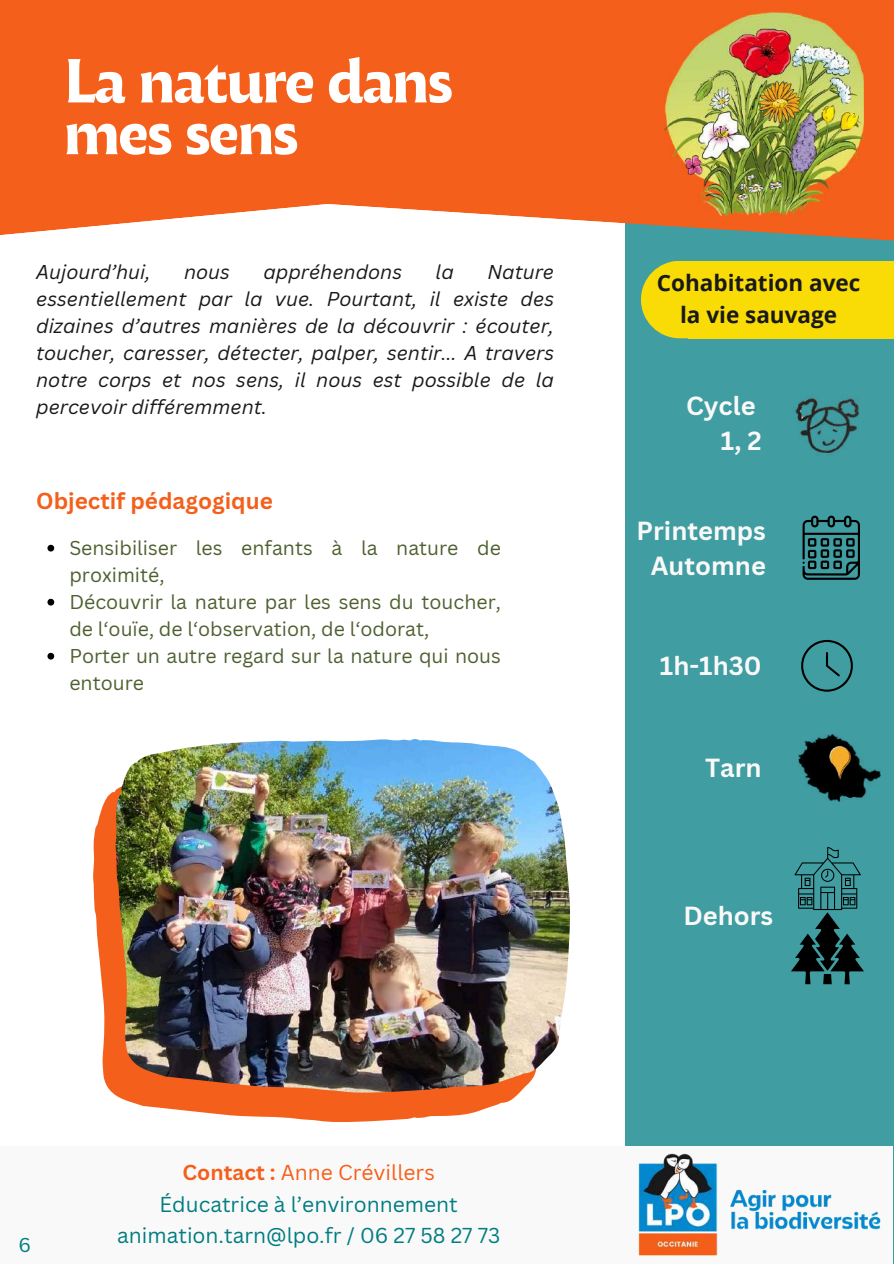
<style>
.page{position:relative;width:894px;height:1264px;background:#fff}
.page>*{position:absolute;margin:0;border:0;box-sizing:border-box;transform-origin:0 0}
.t1{font:700 60px/51.8px "Malik";letter-spacing:-.025em;color:#fff}
.t2{font:700 25.5px/34.8px "Canva Sans";color:#faf9f9;text-align:right}
.t3{font:700 22.5px/31.5px "Open Sans";color:#19191a;text-align:center}
.t4{font:700 22.5px "Canva Sans";color:#f4601b}
.t5{font:21px/31.5px "Canva Sans";color:#007d82;text-align:center}
.t6{font:italic 19.5px/27px "Canva Sans";color:#19191a;text-align:justify}
.t7{font:19.5px/27px "Canva Sans";color:#4e6030}
.t8{font:19.5px "Canva Sans";color:#007d82}
.s1{font-weight:700;color:#f4601b}
.s2{color:#f4601b}
</style>
<div class="page">
<div style="left:624px;top:0;width:269px;height:1263px;background:#409da1"></div>
<svg style="left:0;top:0;width:893px;height:246px;background:#f17135"></svg>
<div style="left:0;top:1146px;width:892px;height:117px;background:#faf9f9"></div>
<img style="left:638px;top:1146px;width:255px;height:117px">
<img style="left:795px;top:398px;width:65px;height:55px">
<svg style="left:802px;top:515px;width:57px;height:65px"></svg>
<svg style="left:801px;top:640px;width:51px;height:51px"></svg>
<img style="left:798px;top:734px;width:82px;height:67px">
<img style="left:827px;top:745px;width:23px;height:35px">
<div style="left:688px;top:261px;width:205px;height:77px;background:#f9dc05"></div>
<div style="left:640px;top:261px;width:236px;height:77px;background:#f9dc05;border-radius:39px"></div>
<svg style="left:93px;top:791px;width:427px;height:330px;fill:#f4601b"></svg>
<img style="left:115px;top:739px;width:455px;height:353px">
<svg style="left:791px;top:847px;width:72px;height:137px"></svg>
<img style="left:664px;top:13px;width:199px;height:202px">
<svg style="left:47px;top:545px;width:7px;height:6px"></svg>
<svg style="left:47px;top:599px;width:7px;height:6px"></svg>
<svg style="left:47px;top:653px;width:7px;height:6px"></svg>
<h1 class="t1" style="left:64px;top:61px;width:390px">La nature dans mes sens</h1>
<p class="t6" style="left:36px;top:258px;width:116px">Aujourd’hui,</p>
<p class="t6" style="left:184px;top:258px;width:47px">nous</p>
<p class="t6" style="left:263px;top:258px;width:140px">appréhendons</p>
<p class="t6" style="left:435px;top:258px;width:20px">la</p>
<p class="t6" style="left:36px;top:258px;width:519px;text-indent:451px">Nature essentiellement par la vue. Pourtant, il existe des dizaines d’autres manières de la découvrir : écouter, toucher, caresser, détecter, palper, sentir... A travers notre corps et nos sens, il nous est possible de la percevoir différemment.</p>
<p class="t4" style="left:36px;top:485px;width:238px">Objectif pédagogique</p>
<p class="t7" style="left:69px;top:534px;width:433px">Sensibiliser les enfants à la nature de proximité,<br>Découvrir la nature par les sens du toucher, de l‘ouïe, de l‘observation, de l‘odorat,<br>Porter un autre regard sur la nature qui nous entoure</p>
<p class="t3" style="left:656px;top:267px;width:205px">Cohabitation avec la vie sauvage</p>
<h2 class="t2" style="left:685px;top:387px;width:77px">Cycle<br>1, 2</h2>
<h2 class="t2" style="left:636px;top:512px;width:131px;text-align:center">Printemps<br>Automne</h2>
<h2 class="t2" style="left:659px;top:648px;width:103px">1h-1h30</h2>
<h2 class="t2" style="left:705px;top:750px;width:58px">Tarn</h2>
<h2 class="t2" style="left:683px;top:897px;width:91px">Dehors</h2>
<p class="t8" style="left:18px;top:1231px;width:14px">6</p>
<p class="t5" style="left:117px;top:1156px;width:384px"><span class="s1">Contact :</span> <span class="s2">Anne Crévillers<br></span>Éducatrice à l’environnement animation.tarn@lpo.fr / 06 27 58 27 73</p>
</div>
